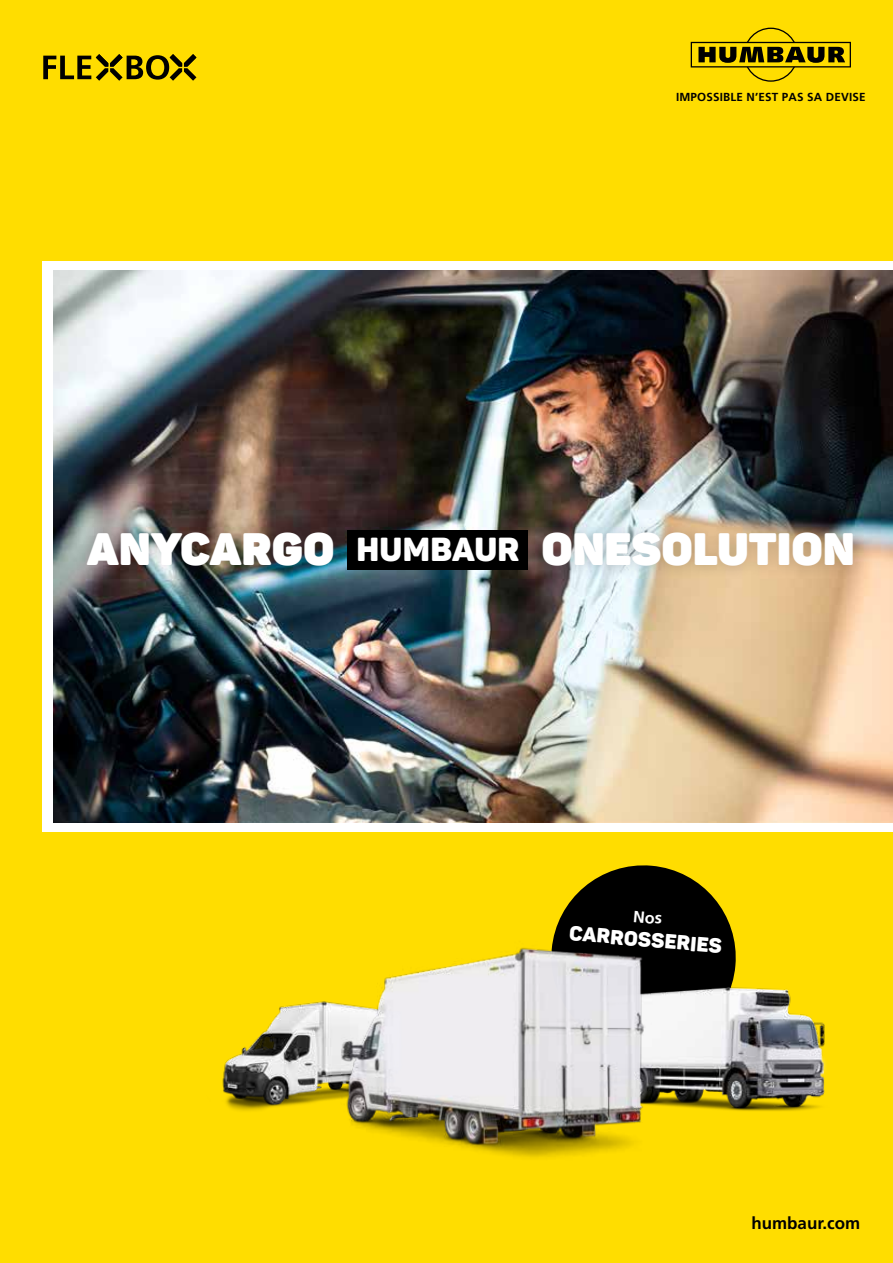
<style>
.page{position:relative;width:893px;height:1263px;background:#fd0}
.page>*{position:absolute;margin:0;border:0;box-sizing:border-box;transform-origin:0 0}
.t1{font:800 44.85px "Panton";letter-spacing:.01em;color:#fff}
.t2{font:900 20.25px "Panton";color:#fff}
.t3{font:16.95px "Frutiger LT 65 Bd";color:#000}
.t4{font:11.7px "Frutiger LT 65 Bd";letter-spacing:.015em;color:#000}
.s1{font-weight:900;font-size:32.85px}
</style>
<div class="page">
<svg style="left:43px;top:54px;width:153px;height:27px"></svg>
<div style="left:43px;top:261px;width:850px;height:571px;background:#fff"></div>
<svg style="left:691px;top:28px;width:160px;height:54px"></svg>
<img style="left:222px;top:1004px;width:75px;height:107px">
<img style="left:690px;top:987px;width:136px;height:124px">
<img style="left:297px;top:948px;width:393px;height:210px">
<img style="left:53px;top:270px;width:840px;height:552px">
<div style="left:73px;top:518px;width:275px;height:62px;background:#000;opacity:.2"></div>
<div style="left:528px;top:518px;width:340px;height:62px;background:#000;opacity:.2"></div>
<div style="left:348px;top:530px;width:180px;height:39px;background:#000"></div>
<svg style="left:547px;top:865px;width:193px;height:189px;background:#837e63"></svg>
<p class="t4" style="left:676px;top:90px;width:191px">IMPOSSIBLE N’EST PAS SA DEVISE</p>
<h1 class="t1" style="left:87px;top:520px;width:769px">ANYCARGO <span class="s1">HUMBAUR</span> ONESOLUTION</h1>
<h2 class="t2" style="left:571px;top:920px;width:155px;rotate:5deg">CARROSSERIES</h2>
<h3 class="t3" style="left:751px;top:1213px;width:110px">humbaur.com</h3>
</div>
